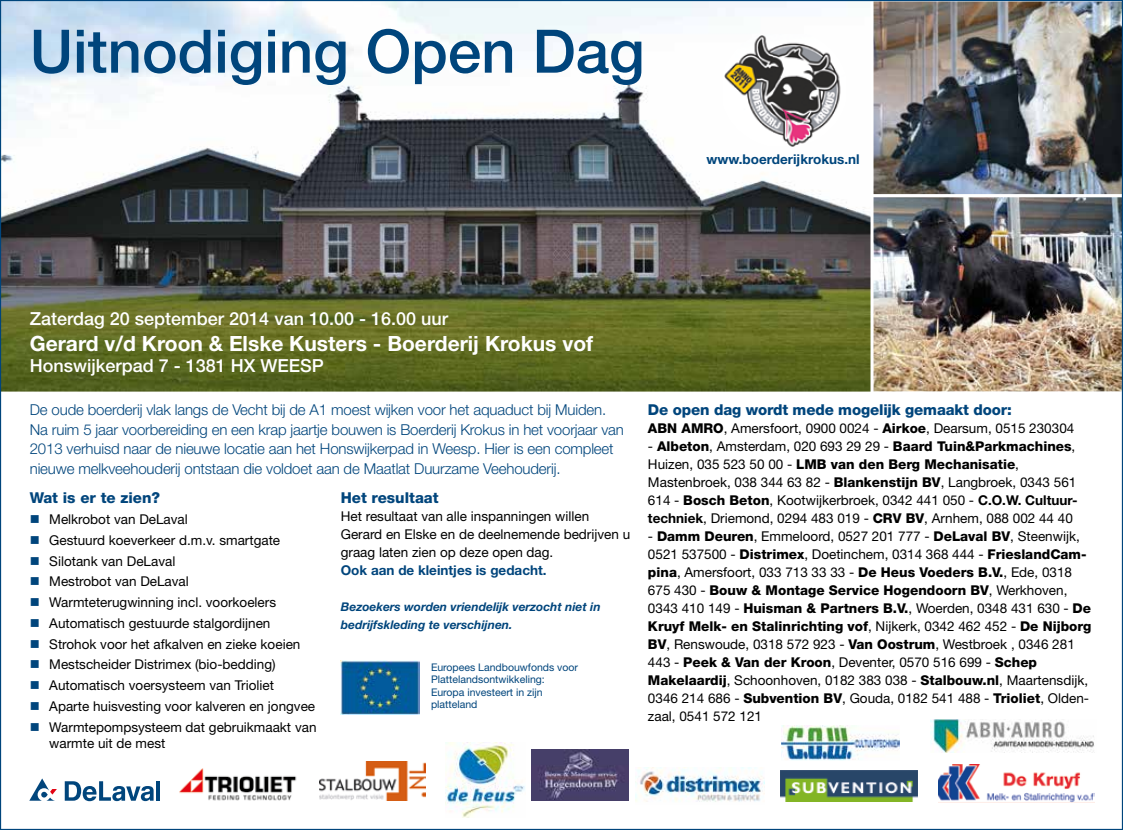
<style>
.page{position:relative;width:1123px;height:830px;background:#fff}
.page>*{position:absolute;margin:0;border:0;box-sizing:border-box;transform-origin:0 0}
.t1{font:500 60px "Helvetica Neue LT Std";color:#00457c}
.t2{font:700 21px "Helvetica Neue LT Std";color:#fff}
.t3{font:500 18px "Helvetica Neue LT Std";color:#fff}
.t4{font:300 15px/19.5px "Helvetica Neue LT Std";letter-spacing:-.01em;color:#00457c}
.t5{font:800 15px "Helvetica Neue LT Std";letter-spacing:-.01em;color:#00457c}
.t6{font:13.5px/18px "Helvetica Neue LT Std";color:#000}
.t7{font:700 13.5px "Helvetica Neue LT Std";color:#00457c}
.t8{font:italic 700 12px/18px "Helvetica Neue LT Std";color:#00457c}
.t9{font:10.5px/12.6px "Helvetica Neue LT Std";color:#00457c}
.s1{color:#00457c}
.s2{font-weight:800}
.s3{font-weight:700}
</style>
<div class="page">
<img style="left:0;top:0;width:1123px;height:829px">
<img style="left:726px;top:34px;width:34px;height:29px">
<h1 class="t1" style="left:30px;top:15px;width:616px">Uitnodiging Open Dag</h1>
<p class="t7" style="left:706px;top:150px;width:154px">www.boerderijkrokus.nl</p>
<h3 class="t3" style="left:30px;top:308px;width:420px">Zaterdag 20 september 2014 van 10.00 - 16.00 uur</h3>
<h2 class="t2" style="left:30px;top:330px;width:565px">Gerard v/d Kroon &amp; Elske Kusters - Boerderij Krokus vof</h2>
<h3 class="t3" style="left:30px;top:355px;width:296px">Honswijkerpad 7 - 1381 HX WEESP</h3>
<p class="t4" style="left:30px;top:399px;width:595px">De oude boerderij vlak langs de Vecht bij de A1 moest wijken voor het aquaduct bij Muiden.<br>Na ruim 5 jaar voorbereiding en een krap jaartje bouwen is Boerderij Krokus in het voorjaar van 2013 verhuisd naar de nieuwe locatie aan het Honswijkerpad in Weesp. Hier is een compleet nieuwe melkveehouderij ontstaan die voldoet aan de Maatlat Duurzame Veehouderij.</p>
<p class="t5" style="left:30px;top:488px;width:132px">Wat is er te zien?</p>
<p class="t6" style="left:30px;top:509px;width:160px"><span class="s1">■</span> Melkrobot van DeLaval</p>
<p class="t6" style="left:30px;top:530px;width:252px"><span class="s1">■</span> Gestuurd koeverkeer d.m.v. smartgate</p>
<p class="t6" style="left:30px;top:551px;width:147px"><span class="s1">■</span> Silotank van DeLaval</p>
<p class="t6" style="left:30px;top:572px;width:161px"><span class="s1">■</span> Mestrobot van DeLaval</p>
<p class="t6" style="left:30px;top:592px;width:248px"><span class="s1">■</span> Warmteterugwinning incl. voorkoelers</p>
<p class="t6" style="left:30px;top:613px;width:242px"><span class="s1">■</span> Automatisch gestuurde stalgordijnen</p>
<p class="t6" style="left:30px;top:634px;width:272px"><span class="s1">■</span> Strohok voor het afkalven en zieke koeien</p>
<p class="t6" style="left:30px;top:655px;width:247px"><span class="s1">■</span> Mestscheider Distrimex (bio-bedding)</p>
<p class="t6" style="left:30px;top:675px;width:246px"><span class="s1">■</span> Automatisch voersysteem van Trioliet</p>
<p class="t6" style="left:30px;top:696px;width:287px"><span class="s1">■</span> Aparte huisvesting voor kalveren en jongvee</p>
<p class="t6" style="left:49px;top:718px;width:269px;line-height:16.5px;text-indent:-19px"><span class="s1">■</span> Warmtepompsysteem dat gebruikmaakt van warmte uit de mest</p>
<p class="t5" style="left:341px;top:488px;width:99px">Het resultaat</p>
<p class="t6" style="left:341px;top:507px;width:291px">Het resultaat van alle inspanningen willen<br>Gerard en Elske en de deelnemende bedrijven u graag laten zien op deze open dag.</p>
<p class="t7" style="left:341px;top:561px;width:207px">Ook aan de kleintjes is gedacht.</p>
<p class="t8" style="left:341px;top:597px;width:261px">Bezoekers worden vriendelijk verzocht niet in bedrijfskleding te verschijnen.</p>
<p class="t9" style="left:431px;top:660px;width:149px">Europees Landbouwfonds voor<br>Plattelandsontwikkeling:<br>Europa investeert in zijn platteland</p>
<p class="t5" style="left:648px;top:400px;width:365px">De open dag wordt mede mogelijk gemaakt door:</p>
<p class="t6" style="left:648px;top:419px;width:428px"><span class="s2">ABN AMRO</span>, Amersfoort, 0900 0024 - <span class="s2">Airkoe</span>, Dearsum, 0515 230304</p>
<p class="t6" style="left:648px;top:437px;width:431px">- <span class="s2">Albeton</span>, Amsterdam, 020 693 29 29 - <span class="s2">Baard Tuin&amp;Parkmachines</span>, Huizen, 035 523 50 00 - <span class="s2">LMB van den Berg Mechanisatie</span>, Mastenbroek, 038 344 63 82 - <span class="s2">Blankenstijn BV</span>, Langbroek, 0343 561<br>614 - <span class="s2">Bosch Beton</span>, Kootwijkerbroek, 0342 441 050 - <span class="s3">C.O.W. Cultuur&shy;techniek</span>, Driemond, 0294 483 019 - <span class="s2">CRV BV</span>, Arnhem, 088 002 44 40</p>
<p class="t6" style="left:648px;top:527px;width:445px">- <span class="s2">Damm Deuren</span>, Emmeloord, 0527 201 777 - <span class="s2">DeLaval BV</span>, Steenwijk, 0521 537500 - <span class="s2">Distrimex</span>, Doetinchem, 0314 368 444 - <span class="s2">FrieslandCam&shy;pina</span>, Amersfoort, 033 713 33 33 - <span class="s2">De Heus Voeders B.V.</span>, Ede, 0318<br>675 430 - <span class="s2">Bouw &amp; Montage Service Hogendoorn BV</span>, Werkhoven, 0343 410 149 - <span class="s2">Huisman &amp; Partners B.V.</span>, Woerden, 0348 431 630 - <span class="s2">De Kruyf Melk- en Stalinrichting vof</span>, Nijkerk, 0342 462 452 - <span class="s2">De Nijborg BV</span>, Renswoude, 0318 572 923 - <span class="s2">Van Oostrum</span>, Westbroek , 0346 281<br>443 - <span class="s2">Peek &amp; Van der Kroon</span>, Deventer, 0570 516 699 - <span class="s2">Schep Makelaardij</span>, Schoonhoven, 0182 383 038 - <span class="s2">Stalbouw.nl</span>, Maartensdijk, 0346 214 686 - <span class="s2">Subvention BV</span>, Gouda, 0182 541 488 - <span class="s2">Trioliet</span>, Olden&shy;zaal, 0541 572 121</p>
</div>
